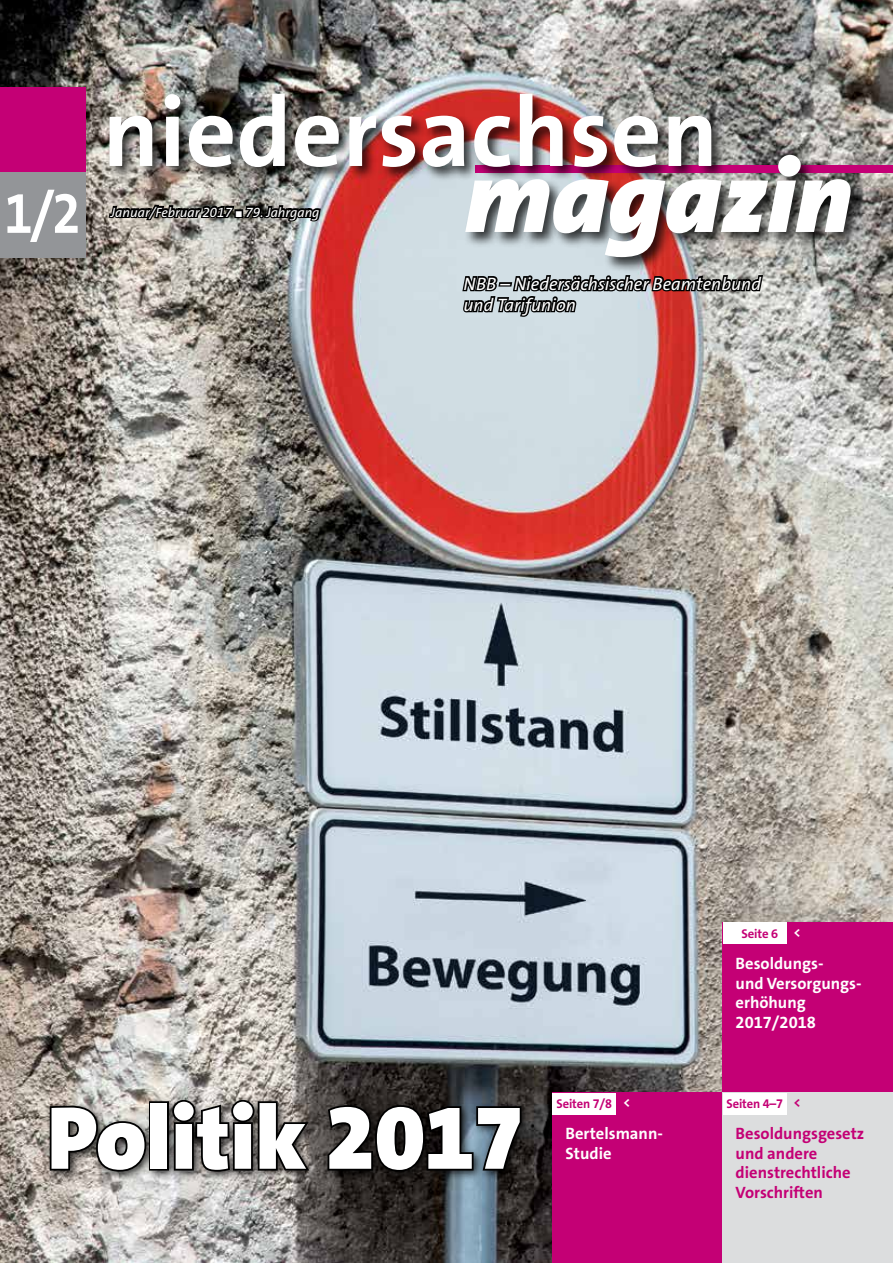
<style>
.page{position:relative;width:893px;height:1263px;background:#fff}
.page>*{position:absolute;margin:0;border:0;box-sizing:border-box;transform-origin:0 0}
.t1{font:italic 900 103.5px "The Sans Os F";color:#fff}
.t2{font:700 99px "The Sans Os F";color:#fff}
.t3{font:900 90px "The Sans Os F";color:#fff}
.t4{font:700 57px "The Sans Os F";color:#fff;scale:.9 1}
.t5{font:italic 18px/21px "The Sans Os F";color:#fff}
.t6{font:700 16.5px/19.5px "The Sans Os F";color:#fff}
.t7{font:700 16.5px/19.5px "The Sans Os F";color:#c40075}
.t8{font:italic 13.5px "The Sans Os F";color:#fff}
.t9{font:700 12.75px "The Sans Os F";letter-spacing:-.01em;color:#c40075}
.s1{font-size:13.5px;color:#fff}
.s2{font-size:13.5px}
</style>
<div class="page">
<img style="left:0;top:0;width:893px;height:1263px">
<div style="left:552px;top:1093px;width:171px;height:170px;background:#c40075"></div>
<div style="left:552px;top:1093px;width:64px;height:21px;background:#fff"></div>
<div style="left:723px;top:923px;width:170px;height:170px;background:#c40075"></div>
<div style="left:723px;top:923px;width:64px;height:21px;background:#fff"></div>
<div style="left:723px;top:1093px;width:170px;height:170px;background:#dcddde"></div>
<div style="left:723px;top:1093px;width:64px;height:21px;background:#fff"></div>
<div style="left:45px;top:1095px;width:487px;height:87px;background:#000;opacity:.75"></div>
<svg style="left:48px;top:1104px;width:100px;height:69px;background:#565451"></svg>
<div style="left:149px;top:1101px;width:20px;height:69px;border:4px solid #000"></div>
<svg style="left:170px;top:1098px;width:142px;height:76px;background:#444240"></svg>
<svg style="left:324px;top:1103px;width:201px;height:70px;background:#1b1c1e"></svg>
<div style="left:0;top:87px;width:85px;height:85px;background:#c40075"></div>
<div style="left:0;top:172px;width:85px;height:85px;background:#939598"></div>
<svg style="left:461px;top:273px;width:304px;height:46px;background:#857c7d"></svg>
<div style="left:476px;top:166px;width:417px;height:7px;background:#c40075"></div>
<div style="left:107px;top:91px;width:758px;height:182px;background:#000;opacity:.75"></div>
<svg style="left:107px;top:200px;width:216px;height:27px;background:#6e6c68"></svg>
<h3 class="t4" style="left:4px;top:177px;width:86px">1/2</h3>
<h2 class="t2" style="left:103px;top:69px;width:617px">niedersachsen</h2>
<p class="t8" style="left:111px;top:203px;width:210px">Januar/Februar 2017 ▪ 79. Jahrgang</p>
<h1 class="t1" style="left:464px;top:128px;width:389px">magazin</h1>
<p class="t5" style="left:463px;top:273px;width:299px">NBB – Niedersächsischer Beamtenbund und Tarifunion</p>
<p class="t9" style="left:741px;top:926px;width:61px">Seite 6 <span class="s1">&lt;</span></p>
<p class="t6" style="left:736px;top:954px;width:127px">Besoldungs-<br>und Versorgungs&shy;erhöhung<br>2017/2018</p>
<h3 class="t3" style="left:47px;top:1080px;width:478px">Politik 2017</h3>
<p class="t9" style="left:557px;top:1096px;width:75px">Seiten 7/8 <span class="s1">&lt;</span></p>
<p class="t6" style="left:566px;top:1124px;width:99px">Bertelsmann-<br>Studie</p>
<p class="t9" style="left:726px;top:1096px;width:76px">Seiten 4–7 <span class="s2">&lt;</span></p>
<p class="t7" style="left:736px;top:1124px;width:130px">Besoldungsgesetz und andere dienstrechtliche<br>Vorschriften</p>
</div>
